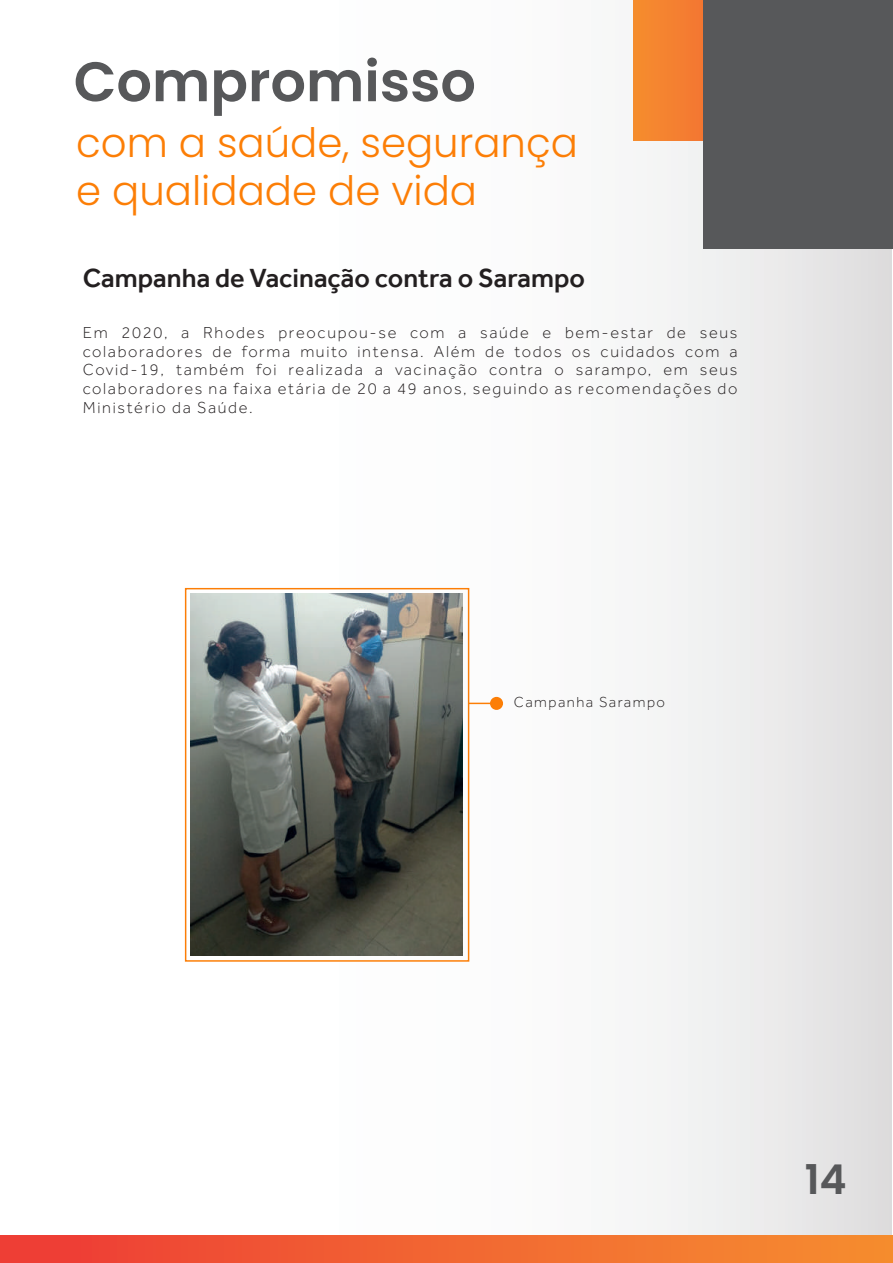
<style>
.page{position:relative;width:893px;height:1263px;background:#fff}
.page>*{position:absolute;margin:0;border:0;box-sizing:border-box;transform-origin:0 0}
.t1{font:600 55.65px "Poppins";color:#57585a}
.t2{font:600 41.1px "Poppins";color:#57585a}
.t3{font:300 40.5px/48.6px "Poppins";color:#fc7e06}
.t4{font:500 27px "Effra";color:#231f20}
.t5{font:300 16.5px/18.8px "Effra";letter-spacing:.1em;color:#231f20;text-align:justify}
.t6{font:300 15px "Effra";letter-spacing:.1em;color:#231f20}
</style>
<div class="page">
<div style="left:2px;top:0;width:889px;height:1263px;background:linear-gradient(to right,#fff,#e9e9ea)"></div>
<div style="left:633px;top:0;width:222px;height:141px;background:#f48230"></div>
<div style="left:703px;top:0;width:190px;height:248px;background:#57585a"></div>
<div style="left:0;top:1235px;width:893px;height:28px;background:linear-gradient(to right,#ee3b36,#f68f2f)"></div>
<svg style="left:469px;top:703px;width:21px;height:1px"></svg>
<div style="left:490px;top:697px;width:13px;height:13px;background:#fc7e06;border-radius:50%"></div>
<div style="left:185px;top:588px;width:284px;height:374px;border:1px solid #fc7e06"></div>
<img style="left:191px;top:594px;width:271px;height:362px">
<h1 class="t1" style="left:74px;top:49px;width:404px">Compromisso</h1>
<h3 class="t3" style="left:76px;top:118px;width:503px">com a saúde, segurança e qualidade de vida</h3>
<h3 class="t4" style="left:83px;top:262px;width:504px">Campanha de Vacinação contra o Sarampo</h3>
<p class="t5" style="left:83px;top:323px;width:656px">Em 2020, a Rhodes preocupou-se com a saúde e bem-estar de seus colaboradores de forma muito intensa. Além de todos os cuidados com a Covid-19, também foi realizada a vacinação contra o sarampo, em seus colaboradores na faixa etária de 20 a 49 anos, seguindo as recomendações do Ministério da Saúde.</p>
<p class="t6" style="left:514px;top:694px;width:153px">Campanha Sarampo</p>
<h2 class="t2" style="left:805px;top:1156px;width:43px">14</h2>
</div>
